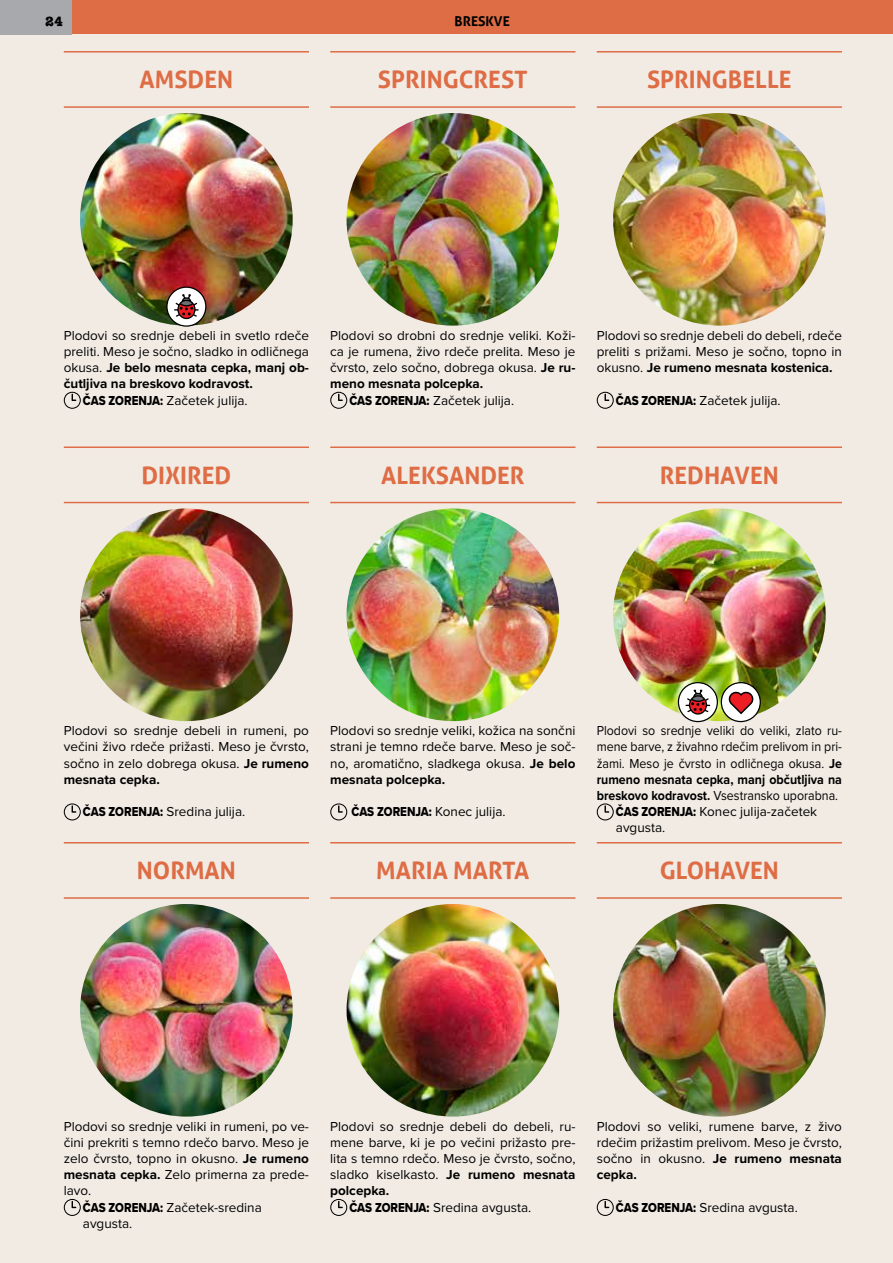
<style>
.page{position:relative;width:893px;height:1263px;background:#fff}
.page>*{position:absolute;margin:0;border:0;box-sizing:border-box;transform-origin:0 0}
.t1{font:700 24px "Aller";color:#de6d45}
.t2{font:13.5px/16.2px "Proxima Nova";color:#000;text-align:justify}
.t3{font:13.5px "Proxima Nova";color:#000;scale:.92 1}
.t4{font:700 13.5px "Proxima Nova";color:#000}
.t5{font:700 13.5px "Proxima Nova";color:#000;scale:.92 1}
.t6{font:700 13.5px "Aller";color:#000}
.t7{font:700 13.5px "American Typewriter ITC Pro";color:#000}
.s1{font-weight:400}
.s2{font-family:"Proxima Nova Extrabld"}
.s3{font-weight:700}
</style>
<div class="page">
<div style="left:0;top:34px;width:893px;height:1229px;background:#f2ebe4"></div>
<div style="left:71px;top:0;width:822px;height:34px;background:#de6d45"></div>
<div style="left:0;top:0;width:71px;height:34px;background:#a7a9ac"></div>
<hr style="left:64px;top:51px;width:245px;height:2px;background:#de6d45">
<hr style="left:64px;top:106px;width:245px;height:2px;background:#de6d45">
<img style="left:80px;top:113px;width:213px;height:213px;border-radius:106px">
<svg style="left:64px;top:392px;width:17px;height:17px"></svg>
<svg style="left:167px;top:287px;width:39px;height:39px"></svg>
<div style="left:166px;top:287px;width:40px;height:40px;border:1px solid #000;border-radius:50%"></div>
<svg style="left:174px;top:294px;width:25px;height:25px"></svg>
<hr style="left:64px;top:446px;width:245px;height:2px;background:#de6d45">
<hr style="left:64px;top:502px;width:245px;height:1px;background:#de6d45">
<img style="left:80px;top:508px;width:213px;height:213px;border-radius:106px">
<svg style="left:64px;top:803px;width:17px;height:17px"></svg>
<hr style="left:64px;top:842px;width:245px;height:1px;background:#de6d45">
<hr style="left:64px;top:897px;width:245px;height:2px;background:#de6d45">
<img style="left:80px;top:904px;width:213px;height:212px;border-radius:106px">
<svg style="left:64px;top:1199px;width:17px;height:17px"></svg>
<hr style="left:330px;top:51px;width:245px;height:2px;background:#de6d45">
<hr style="left:330px;top:106px;width:245px;height:2px;background:#de6d45">
<img style="left:347px;top:113px;width:212px;height:213px;border-radius:106px">
<svg style="left:330px;top:392px;width:17px;height:17px"></svg>
<hr style="left:330px;top:446px;width:245px;height:2px;background:#de6d45">
<hr style="left:330px;top:502px;width:245px;height:1px;background:#de6d45">
<img style="left:347px;top:508px;width:212px;height:213px;border-radius:106px">
<svg style="left:330px;top:803px;width:17px;height:17px"></svg>
<hr style="left:330px;top:842px;width:245px;height:1px;background:#de6d45">
<hr style="left:330px;top:897px;width:245px;height:2px;background:#de6d45">
<img style="left:347px;top:904px;width:212px;height:212px;border-radius:106px">
<svg style="left:330px;top:1199px;width:17px;height:17px"></svg>
<hr style="left:597px;top:51px;width:245px;height:2px;background:#de6d45">
<hr style="left:597px;top:106px;width:245px;height:2px;background:#de6d45">
<img style="left:613px;top:113px;width:213px;height:213px;border-radius:106px">
<svg style="left:597px;top:392px;width:17px;height:17px"></svg>
<hr style="left:597px;top:446px;width:245px;height:2px;background:#de6d45">
<hr style="left:597px;top:502px;width:245px;height:1px;background:#de6d45">
<img style="left:613px;top:508px;width:213px;height:213px;border-radius:106px">
<svg style="left:597px;top:803px;width:17px;height:17px"></svg>
<div style="left:678px;top:683px;width:39px;height:38px;background:#fff;border-radius:50%"></div>
<div style="left:678px;top:682px;width:40px;height:40px;border:1px solid #000;border-radius:50%"></div>
<svg style="left:685px;top:689px;width:25px;height:26px"></svg>
<div style="left:721px;top:683px;width:39px;height:38px;background:#fff;border-radius:50%"></div>
<div style="left:721px;top:682px;width:40px;height:40px;border:1px solid #000;border-radius:50%"></div>
<svg style="left:728px;top:691px;width:26px;height:24px"></svg>
<hr style="left:597px;top:842px;width:245px;height:1px;background:#de6d45">
<hr style="left:597px;top:897px;width:245px;height:2px;background:#de6d45">
<img style="left:613px;top:904px;width:213px;height:212px;border-radius:106px">
<svg style="left:597px;top:1199px;width:17px;height:17px"></svg>
<p class="t7" style="left:45px;top:12px;width:19px">24</p>
<p class="t6" style="left:455px;top:12px;width:57px">BRESKVE</p>
<h1 class="t1" style="left:140px;top:65px;width:95px">AMSDEN</h1>
<h1 class="t1" style="left:378px;top:65px;width:151px">SPRINGCREST</h1>
<h1 class="t1" style="left:647px;top:65px;width:146px">SPRINGBELLE</h1>
<p class="t2" style="left:64px;top:327px;width:247px">Plodovi so srednje debeli in svetlo rdeče</p>
<p class="t2" style="left:64px;top:344px;width:247px">preliti. Meso je sočno, sladko in odličnega</p>
<p class="t4" style="left:64px;top:358px;width:247px"><span class="s1">okusa.</span> Je belo mesnata cepka, manj ob-</p>
<p class="t4" style="left:64px;top:374px;width:191px">čutljiva na breskovo kodravost.</p>
<p class="t2" style="left:83px;top:392px;width:166px"><span class="s2">ČAS ZORENJA:</span> Začetek julija.</p>
<p class="t2" style="left:330px;top:327px;width:247px">Plodovi so drobni do srednje veliki. Koži-</p>
<p class="t2" style="left:330px;top:344px;width:247px">ca je rumena, živo rdeče prelita. Meso je</p>
<p class="t2" style="left:330px;top:360px;width:247px">čvrsto, zelo sočno, dobrega okusa. <span class="s3">Je ru-</span></p>
<p class="t4" style="left:330px;top:374px;width:155px">meno mesnata polcepka.</p>
<p class="t2" style="left:349px;top:392px;width:166px"><span class="s2">ČAS ZORENJA:</span> Začetek julija.</p>
<p class="t2" style="left:597px;top:327px;width:247px">Plodovi so srednje debeli do debeli, rdeče preliti s prižami. Meso je sočno, topno in okusno. <span class="s3">Je rumeno mesnata kostenica.</span></p>
<p class="t2" style="left:616px;top:392px;width:166px"><span class="s2">ČAS ZORENJA:</span> Začetek julija.</p>
<h1 class="t1" style="left:141px;top:460px;width:91px">DIXIRED</h1>
<h1 class="t1" style="left:381px;top:460px;width:145px">ALEKSANDER</h1>
<h1 class="t1" style="left:660px;top:460px;width:120px">REDHAVEN</h1>
<p class="t2" style="left:64px;top:723px;width:247px">Plodovi so srednje debeli in rumeni, po večini živo rdeče prižasti. Meso je čvrsto, sočno in zelo dobrega okusa. <span class="s3">Je rumeno mesnata cepka.</span></p>
<p class="t2" style="left:83px;top:804px;width:164px"><span class="s2">ČAS ZORENJA:</span> Sredina julija.</p>
<h1 class="t1" style="left:137px;top:856px;width:101px">NORMAN</h1>
<p class="t2" style="left:330px;top:723px;width:247px">Plodovi so srednje veliki, kožica na sončni strani je temno rdeče barve. Meso je soč&shy;no, aromatično, sladkega okusa. <span class="s3">Je belo mesnata polcepka.</span></p>
<p class="t2" style="left:351px;top:804px;width:156px"><span class="s2">ČAS ZORENJA:</span> Konec julija.</p>
<h1 class="t1" style="left:376px;top:856px;width:155px">MARIA MARTA</h1>
<p class="t3" style="left:597px;top:723px;width:268px">Plodovi so srednje veliki do veliki, zlato ru-</p>
<p class="t3" style="left:597px;top:739px;width:268px">mene barve, z živahno rdečim prelivom in pri-</p>
<p class="t3" style="left:597px;top:755px;width:268px">žami. Meso je čvrsto in odličnega okusa. <span class="s3">Je</span></p>
<p class="t5" style="left:597px;top:769px;width:268px">rumeno mesnata cepka, manj občutljiva na</p>
<p class="t3" style="left:597px;top:787px;width:264px"><span class="s3">breskovo kodravost.</span> Vsestransko uporabna.</p>
<p class="t2" style="left:616px;top:804px;width:203px"><span class="s2">ČAS ZORENJA:</span> Konec julija-začetek</p>
<p class="t2" style="left:616px;top:820px;width:51px">avgusta.</p>
<h1 class="t1" style="left:660px;top:856px;width:121px">GLOHAVEN</h1>
<p class="t2" style="left:64px;top:1118px;width:247px">Plodovi so srednje veliki in rumeni, po ve-</p>
<p class="t2" style="left:64px;top:1134px;width:247px">čini prekriti s temno rdečo barvo. Meso je</p>
<p class="t2" style="left:64px;top:1151px;width:247px">zelo čvrsto, topno in okusno. <span class="s3">Je rumeno</span></p>
<p class="t2" style="left:64px;top:1167px;width:247px"><span class="s3">mesnata cepka.</span> Zelo primerna za prede-</p>
<p class="t2" style="left:64px;top:1183px;width:29px">lavo.</p>
<p class="t2" style="left:83px;top:1199px;width:180px"><span class="s2">ČAS ZORENJA:</span> Začetek-sredina</p>
<p class="t2" style="left:83px;top:1215px;width:51px">avgusta.</p>
<p class="t2" style="left:330px;top:1118px;width:247px">Plodovi so srednje debeli do debeli, ru-</p>
<p class="t2" style="left:330px;top:1134px;width:247px">mene barve, ki je po večini prižasto pre-</p>
<p class="t2" style="left:330px;top:1151px;width:247px">lita s temno rdečo. Meso je čvrsto, sočno,</p>
<p class="t2" style="left:330px;top:1167px;width:247px">sladko kiselkasto. <span class="s3">Je rumeno mesnata</span></p>
<p class="t4" style="left:330px;top:1181px;width:61px">polcepka.</p>
<p class="t2" style="left:349px;top:1199px;width:183px"><span class="s2">ČAS ZORENJA:</span> Sredina avgusta.</p>
<p class="t2" style="left:597px;top:1118px;width:247px">Plodovi so veliki, rumene barve, z živo rdečim prižastim prelivom. Meso je čvrsto, sočno in okusno. <span class="s3">Je rumeno mesnata cepka.</span></p>
<p class="t2" style="left:616px;top:1199px;width:183px"><span class="s2">ČAS ZORENJA:</span> Sredina avgusta.</p>
</div>
